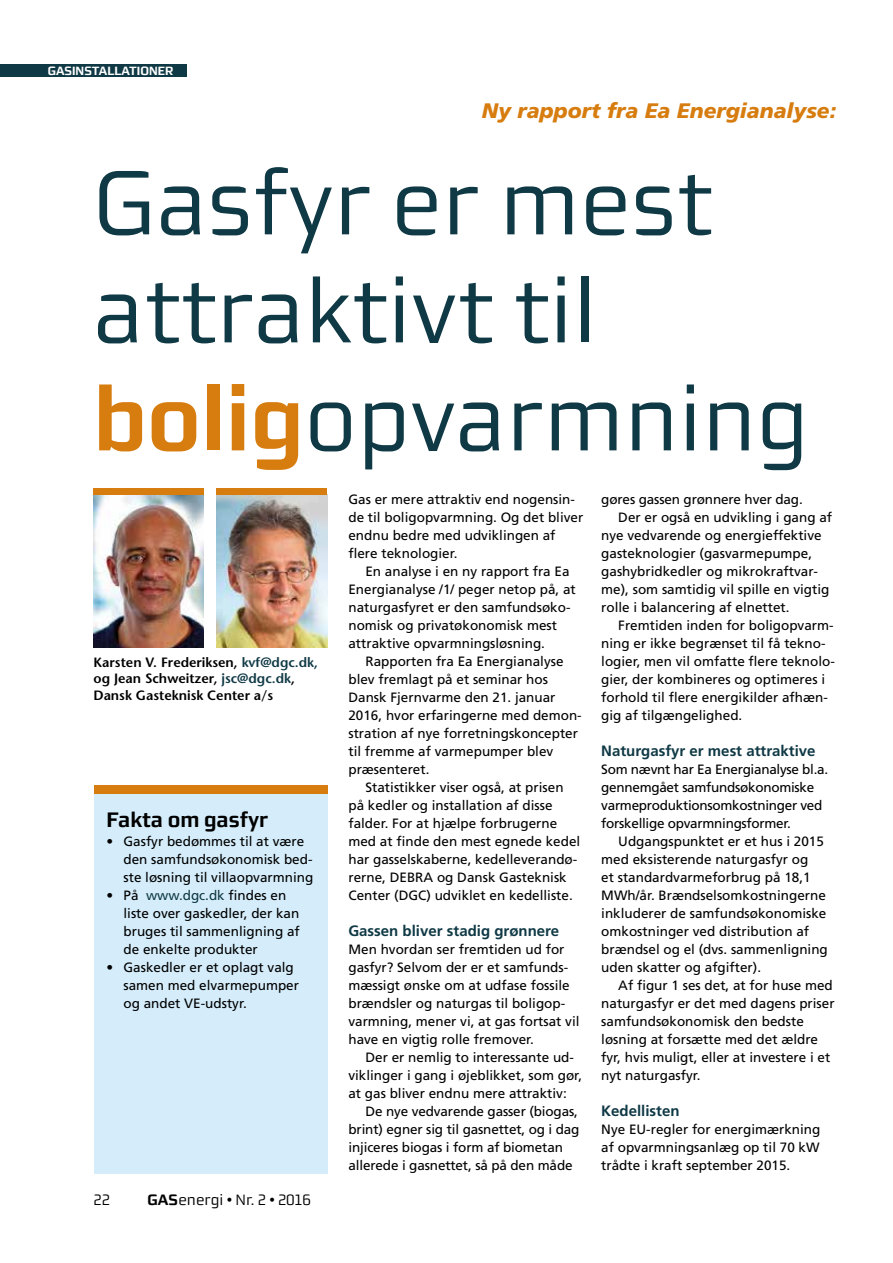
<style>
.page{position:relative;width:893px;height:1263px;background:#fff}
.page>*{position:absolute;margin:0;border:0;box-sizing:border-box;transform-origin:0 0}
.t1{font:90px/108px "Morgan Sans";color:#0f3945}
.t2{font:italic 900 21px "Frutiger";color:#d77c0e}
.t3{font:700 21px "Morgan Sans";color:#000}
.t4{font:700 15px "Frutiger";color:#0f3945}
.t5{font:15px "Morgan Sans";color:#000}
.t6{font:13.5px/18px "Frutiger";color:#000}
.t7{font:13.5px/18px "Frutiger";letter-spacing:-.02em;color:#000}
.t8{font:600 13.5px/16.2px "Stone Sans";color:#000}
.t9{font:700 12px "Morgan Sans";color:#fff}
.s1{font-weight:700;color:#d77c0e}
.s2{color:#0f3945}
.s3{font-weight:700}
</style>
<div class="page">
<div style="left:0;top:64px;width:186px;height:13px;background:#0f3945"></div>
<img style="left:93px;top:494px;width:111px;height:153px">
<img style="left:217px;top:494px;width:110px;height:153px">
<div style="left:93px;top:488px;width:111px;height:6px;background:#d77c0e"></div>
<div style="left:217px;top:488px;width:110px;height:6px;background:#d77c0e"></div>
<div style="left:94px;top:794px;width:234px;height:379px;background:#d5edfa"></div>
<div style="left:94px;top:785px;width:234px;height:9px;background:#d77c0e"></div>
<p class="t9" style="left:48px;top:64px;width:37px">GASINSTALLAT</p>
<p class="t9" style="left:137px;top:64px;width:38px">IONER</p>
<h2 class="t2" style="left:482px;top:98px;width:356px">Ny rapport fra Ea Energianalyse:</h2>
<h1 class="t1" style="left:93px;top:151px;width:718px">Gasfyr er mest attraktivt til<br><span class="s1">BOLIG</span>opvarmning</h1>
<p class="t6" style="left:348px;top:490px;width:236px">Gas er mere attraktiv end nogensin&shy;de til boligopvarmning. Og det bliver endnu bedre med udviklingen af flere teknologier.</p>
<p class="t6" style="left:348px;top:562px;width:229px;text-indent:17px">En analyse i en ny rapport fra Ea Energianalyse /1/ peger netop på, at naturgasfyret er den samfundsøko&shy;nomisk og privatøkonomisk mest attraktive opvarmningsløsning.</p>
<p class="t6" style="left:348px;top:652px;width:235px;text-indent:17px">Rapporten fra Ea Energianalyse blev fremlagt på et seminar hos<br>Dansk Fjernvarme den 21. januar<br>2016, hvor erfaringerne med demon&shy;stration af nye forretningskoncepter til fremme af varmepumper blev præsenteret.</p>
<p class="t6" style="left:348px;top:778px;width:233px;text-indent:17px">Statistikker viser også, at prisen på kedler og installation af disse falder. For at hjælpe forbrugerne med at finde den mest egnede kedel har gasselskaberne, kedelleverandø&shy;rerne, DEBRA og Dansk Gasteknisk Center (DGC) udviklet en kedelliste.</p>
<p class="t4" style="left:348px;top:922px;width:212px">Gassen bliver stadig grønnere</p>
<p class="t6" style="left:348px;top:940px;width:233px">Men hvordan ser fremtiden ud for gasfyr? Selvom der er et samfunds&shy;mæssigt ønske om at udfase fossile brændsler og naturgas til boligop&shy;varmning, mener vi, at gas fortsat vil have en vigtig rolle fremover.</p>
<p class="t6" style="left:348px;top:1048px;width:235px;text-indent:17px">Der er nemlig to interessante ud&shy;viklinger i gang i øjeblikket, som gør, at gas bliver endnu mere attraktiv:</p>
<p class="t6" style="left:348px;top:1102px;width:233px;text-indent:17px">De nye vedvarende gasser (biogas, brint) egner sig til gasnettet, og i dag injiceres biogas i form af biometan allerede i gasnettet, så på den måde</p>
<p class="t6" style="left:601px;top:490px;width:203px">gøres gassen grønnere hver dag.</p>
<p class="t6" style="left:618px;top:508px;width:215px">Der er også en udvikling i gang af</p>
<p class="t6" style="left:601px;top:526px;width:222px">nye vedvarende og energieffektive</p>
<p class="t6" style="left:601px;top:544px;width:212px">gasteknologier (gasvarmepumpe,</p>
<p class="t6" style="left:601px;top:562px;width:218px">gashybridkedler og mikrokraftvar-</p>
<p class="t6" style="left:601px;top:580px;width:230px">me), som samtidig vil spille en vigtig</p>
<p class="t6" style="left:601px;top:598px;width:190px">rolle i balancering af elnettet.</p>
<p class="t6" style="left:618px;top:616px;width:217px">Fremtiden inden for boligopvarm-</p>
<p class="t6" style="left:601px;top:634px;width:226px">ning er ikke begrænset til få tekno-</p>
<p class="t6" style="left:601px;top:652px;width:235px">logier, men vil omfatte flere teknolo-</p>
<p class="t6" style="left:601px;top:670px;width:225px">gier, der kombineres og optimeres i</p>
<p class="t6" style="left:601px;top:688px;width:228px">forhold til flere energikilder afhæn-</p>
<p class="t6" style="left:601px;top:706px;width:143px">gig af tilgængelighed.</p>
<p class="t4" style="left:601px;top:742px;width:216px">Naturgasfyr er mest attraktive</p>
<p class="t7" style="left:601px;top:760px;width:228px">Som nævnt har Ea Energianalyse bl.a. gennemgået samfundsøkonomiske varmeproduktionsomkostninger ved forskellige opvarmningsformer.</p>
<p class="t6" style="left:601px;top:832px;width:228px;text-indent:17px">Udgangspunktet er et hus i 2015 med eksisterende naturgasfyr og<br>et standardvarmeforbrug på 18,1<br>MWh/år. Brændselsomkostningerne inkluderer de samfundsøkonomiske omkostninger ved distribution af brændsel og el (dvs. sammenligning uden skatter og afgifter).</p>
<p class="t6" style="left:601px;top:976px;width:235px;text-indent:17px">Af figur 1 ses det, at for huse med naturgasfyr er det med dagens priser samfundsøkonomisk den bedste løsning at forsætte med det ældre fyr, hvis muligt, eller at investere i et nyt naturgasfyr.</p>
<p class="t4" style="left:601px;top:1102px;width:80px">Kedellisten</p>
<p class="t6" style="left:601px;top:1120px;width:221px;text-align:justify">Nye EU-regler for energimærkning af opvarmningsanlæg op til 70 kW trådte i kraft september 2015.</p>
<p class="t8" style="left:94px;top:654px;width:226px">Karsten V. Frederiksen, <span class="s2">kvf@dgc.dk, </span>og Jean Schweitzer, <span class="s2">jsc@dgc.dk</span>,<br>Dansk Gasteknisk Center a/s</p>
<h2 class="t3" style="left:106px;top:806px;width:163px">FAKTA OM GASFYR</h2>
<p class="t6" style="left:124px;top:832px;width:191px;text-indent:-17px">• Gasfyr bedømmes til at være den samfundsøkonomisk bed&shy;ste løsning til villaopvarmning</p>
<p class="t6" style="left:124px;top:886px;width:178px;text-indent:-17px">• På <span class="s2">www.dgc.dk</span> findes en liste over gaskedler, der kan bruges til sammenligning af de enkelte produkter</p>
<p class="t6" style="left:124px;top:958px;width:177px;text-indent:-17px">• Gaskedler er et oplagt valg samen med elvarmepumper og andet VE-udstyr.</p>
<p class="t5" style="left:94px;top:1191px;width:18px">22</p>
<p class="t5" style="left:148px;top:1191px;width:165px"><span class="s3">GAS</span>energi • Nr. 2 • 2016</p>
</div>
